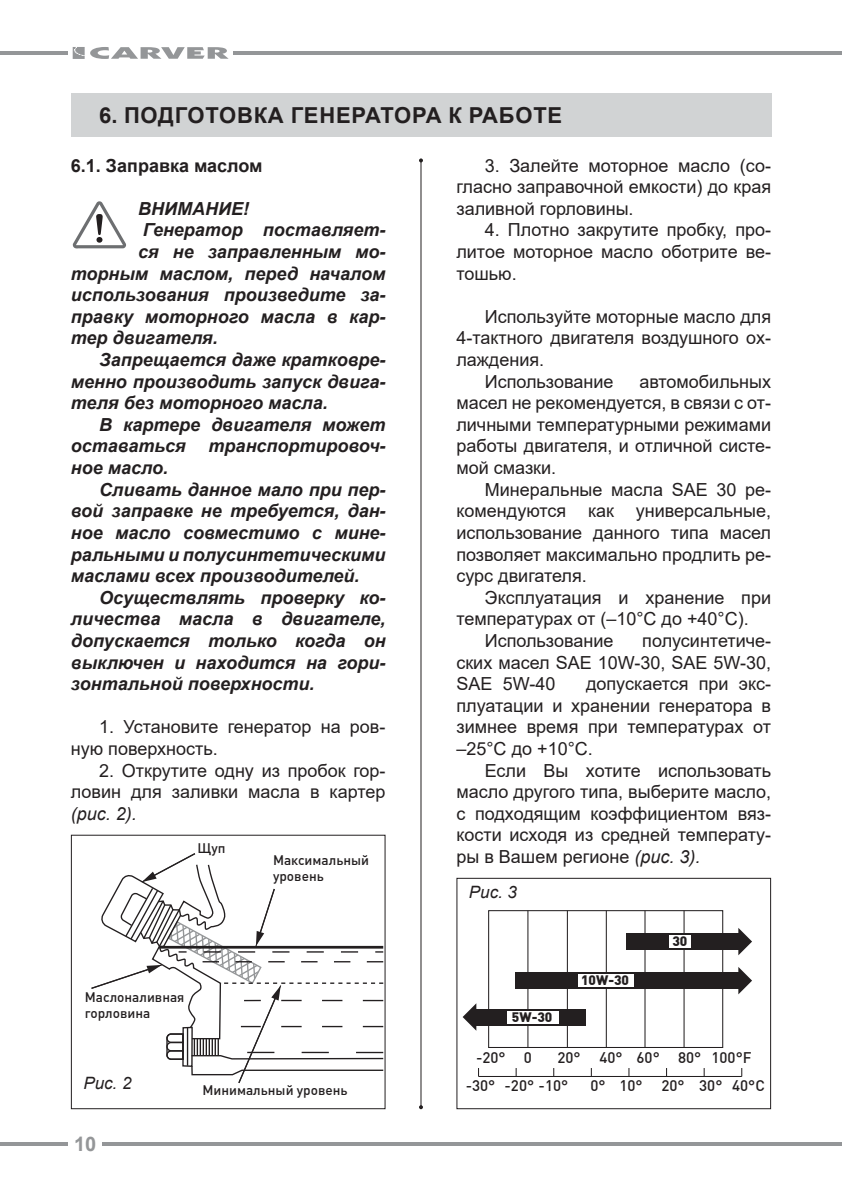
<style>
.page{position:relative;width:842px;height:1191px;background:#fff}
.page>*{position:absolute;margin:0;border:0;box-sizing:border-box;transform-origin:0 0}
.t1{font:700 22px "Arial";letter-spacing:.035em;color:#231f20}
.t2{font:700 20px "Arial";color:#949698}
.t3{font:18px/21.6px "Arial";color:#231f20;text-align:justify}
.t4{font:italic 700 18px "Arial";color:#231f20}
.t5{font:700 18px "Arial";color:#231f20}
.t6{font:italic 18px "Arial";color:#231f20}
.t7{font:italic 17px "Arial";color:#231f20}
.t8{font:500 15.2px/28.4px "DIN Cyr";color:#231f20}
.t9{font:500 13.6px/16.4px "DIN Cyr";color:#231f20}
.t10{font:900 13.6px "DIN Cyr";color:#231f20}
.s1{font-style:italic}
</style>
<div class="page">
<hr style="left:234px;top:51px;width:608px;height:4px;background:#949698">
<hr style="left:102px;top:1142px;width:740px;height:3px;background:#949698">
<hr style="left:0;top:51px;width:68px;height:4px;background:#949698">
<svg style="left:0;top:1142px;width:68px;height:3px"></svg>
<svg style="left:73px;top:47px;width:156px;height:12px"></svg>
<svg style="left:91px;top:853px;width:292px;height:231px"></svg>
<hr style="left:159px;top:946px;width:224px;height:2px;background:#231f20">
<div style="left:71px;top:834px;width:315px;height:275px;border:1px solid #231f20"></div>
<div style="left:488px;top:910px;width:235px;height:138px;border:1px solid #231f20"></div>
<hr style="left:527px;top:910px;width:1px;height:137px;background:#231f20">
<hr style="left:567px;top:910px;width:1px;height:137px;background:#231f20">
<hr style="left:606px;top:910px;width:1px;height:137px;background:#231f20">
<hr style="left:644px;top:910px;width:1px;height:137px;background:#231f20">
<hr style="left:683px;top:910px;width:1px;height:137px;background:#231f20">
<div style="left:515px;top:972px;width:225px;height:16px;background:#231f20"></div>
<div style="left:578px;top:974px;width:55px;height:13px;background:#fff"></div>
<hr style="left:478px;top:1076px;width:264px;height:1px;background:#231f20">
<svg style="left:738px;top:967px;width:14px;height:27px"></svg>
<div style="left:476px;top:1008px;width:110px;height:17px;background:#231f20"></div>
<div style="left:507px;top:1010px;width:51px;height:13px;background:#fff"></div>
<svg style="left:463px;top:1003px;width:13px;height:27px"></svg>
<div style="left:626px;top:933px;width:112px;height:16px;background:#231f20"></div>
<div style="left:669px;top:935px;width:21px;height:13px;background:#fff"></div>
<svg style="left:738px;top:928px;width:14px;height:27px"></svg>
<div style="left:456px;top:877px;width:315px;height:232px;border:1px solid #231f20"></div>
<div style="left:71px;top:94px;width:700px;height:43px;background:#d1d3d4"></div>
<svg style="left:73px;top:201px;width:53px;height:47px"></svg>
<hr style="left:420px;top:160px;width:1px;height:947px;background:#231f20">
<svg style="left:419px;top:158px;width:4px;height:4px"></svg>
<svg style="left:419px;top:1105px;width:4px;height:4px"></svg>
<p class="t1" style="left:99px;top:100px;width:465px">6. ПОДГОТОВКА ГЕНЕРАТОРА К РАБОТЕ</p>
<p class="t5" style="left:71px;top:152px;width:193px">6.1. Заправка маслом</p>
<p class="t4" style="left:138px;top:196px;width:112px">ВНИМАНИЕ!</p>
<p class="t4" style="left:143px;top:218px;width:244px">Генератор поставляет-</p>
<p class="t4" style="left:138px;top:240px;width:249px">ся не заправленным мо-</p>
<p class="t4" style="left:71px;top:261px;width:316px">торным маслом, перед началом</p>
<p class="t4" style="left:71px;top:283px;width:316px">использования произведите за-</p>
<p class="t4" style="left:71px;top:304px;width:316px">правку моторного масла в кар-</p>
<p class="t4" style="left:71px;top:326px;width:148px">тер двигателя.</p>
<p class="t4" style="left:99px;top:348px;width:288px">Запрещается даже кратковре-</p>
<p class="t4" style="left:71px;top:369px;width:316px">менно производить запуск двига-</p>
<p class="t4" style="left:71px;top:391px;width:258px">теля без моторного масла.</p>
<p class="t4" style="left:99px;top:412px;width:288px">В картере двигателя может</p>
<p class="t4" style="left:71px;top:434px;width:116px">оставаться</p>
<p class="t4" style="left:209px;top:434px;width:178px">транспортировоч-</p>
<p class="t4" style="left:71px;top:456px;width:99px">ное масло.</p>
<p class="t4" style="left:99px;top:477px;width:288px">Сливать данное мало при пер-</p>
<p class="t4" style="left:71px;top:499px;width:316px">вой заправке не требуется, дан-</p>
<p class="t4" style="left:71px;top:520px;width:316px">ное масло совместимо с мине-</p>
<p class="t4" style="left:71px;top:542px;width:316px">ральными и полусинтетическими</p>
<p class="t4" style="left:71px;top:564px;width:290px">маслами всех производителей.</p>
<p class="t4" style="left:99px;top:585px;width:288px">Осуществлять проверку ко-</p>
<p class="t4" style="left:71px;top:607px;width:316px">личества масла в двигателе,</p>
<p class="t4" style="left:71px;top:628px;width:316px">допускается только когда он</p>
<p class="t4" style="left:71px;top:650px;width:316px">выключен и находится на гори-</p>
<p class="t4" style="left:71px;top:672px;width:245px">зонтальной поверхности.</p>
<p class="t3" style="left:71px;top:716px;width:316px;text-indent:28px">1. Установите генератор на ров&shy;ную поверхность.</p>
<p class="t3" style="left:71px;top:759px;width:316px;text-align:right">2. Открутите одну из пробок гор&shy;ловин для заливки масла в картер</p>
<p class="t6" style="left:71px;top:802px;width:68px">(рис. 2).</p>
<p class="t3" style="left:456px;top:154px;width:316px;text-indent:28px">3. Залейте моторное масло (со&shy;гласно заправочной емкости) до края заливной горловины.</p>
<p class="t3" style="left:456px;top:219px;width:316px;text-indent:28px">4. Плотно закрутите пробку, про&shy;литое моторное масло оботрите ве&shy;тошью.</p>
<p class="t3" style="left:485px;top:305px;width:288px">Используйте моторные масло для</p>
<p class="t3" style="left:456px;top:327px;width:316px">4-тактного двигателя воздушного ох-</p>
<p class="t3" style="left:456px;top:349px;width:89px">лаждения.</p>
<p class="t3" style="left:485px;top:370px;width:130px">Использование</p>
<p class="t3" style="left:456px;top:370px;width:316px;text-indent:183px">автомобильных масел не рекомендуется, в связи с от&shy;личными температурными режимами работы двигателя, и отличной систе&shy;мой смазки.</p>
<p class="t3" style="left:456px;top:478px;width:316px;text-indent:28px">Минеральные масла SAE 30 ре&shy;комендуются как универсальные, использование данного типа масел позволяет максимально продлить ре&shy;сурс двигателя.</p>
<p class="t3" style="left:485px;top:586px;width:288px">Эксплуатация и хранение при</p>
<p class="t3" style="left:456px;top:608px;width:294px">температурах от (–10°C до +40°C).</p>
<p class="t3" style="left:485px;top:629px;width:130px">Использование</p>
<p class="t3" style="left:456px;top:629px;width:316px;text-indent:186px">полусинтетиче&shy;ских масел SAE 10W-30, SAE 5W-30, SAE 5W-40</p>
<p class="t3" style="left:456px;top:673px;width:316px;text-indent:130px">допускается при экс&shy;плуатации и хранении генератора в зимнее время при температурах от –25°C до +10°C.</p>
<p class="t3" style="left:456px;top:759px;width:316px;text-indent:28px">Если Вы хотите использовать масло другого типа, выберите масло, с подходящим коэффициентом вяз&shy;кости исходя из средней температу&shy;ры в Вашем регионе <span class="s1">(рис. 3).</span></p>
<p class="t9" style="left:198px;top:840px;width:29px">Щуп</p>
<p class="t9" style="left:273px;top:851px;width:98px">Максимальный уровень</p>
<p class="t9" style="left:85px;top:988px;width:101px">Маслоналивная горловина</p>
<p class="t7" style="left:469px;top:881px;width:50px">Рис. 3</p>
<p class="t10" style="left:512px;top:1008px;width:42px">5W-30</p>
<p class="t10" style="left:581px;top:972px;width:50px">10W-30</p>
<p class="t10" style="left:672px;top:933px;width:17px">30</p>
<p class="t8" style="left:476px;top:1042px;width:31px">-20°</p>
<p class="t8" style="left:557px;top:1042px;width:25px">20°</p>
<p class="t8" style="left:599px;top:1042px;width:25px">40°</p>
<p class="t8" style="left:524px;top:1042px;width:10px">0</p>
<p class="t8" style="left:590px;top:1042px;width:176px;text-indent:46px">60° 80° 100°F<br>0° 10° 20° 30° 40°C</p>
<p class="t7" style="left:83px;top:1072px;width:50px">Рис. 2</p>
<p class="t8" style="left:466px;top:1071px;width:104px">-30° -20° -10°</p>
<p class="t9" style="left:202px;top:1081px;width:147px">Минимальный уровень</p>
<p class="t2" style="left:74px;top:1129px;width:24px">10</p>
</div>
